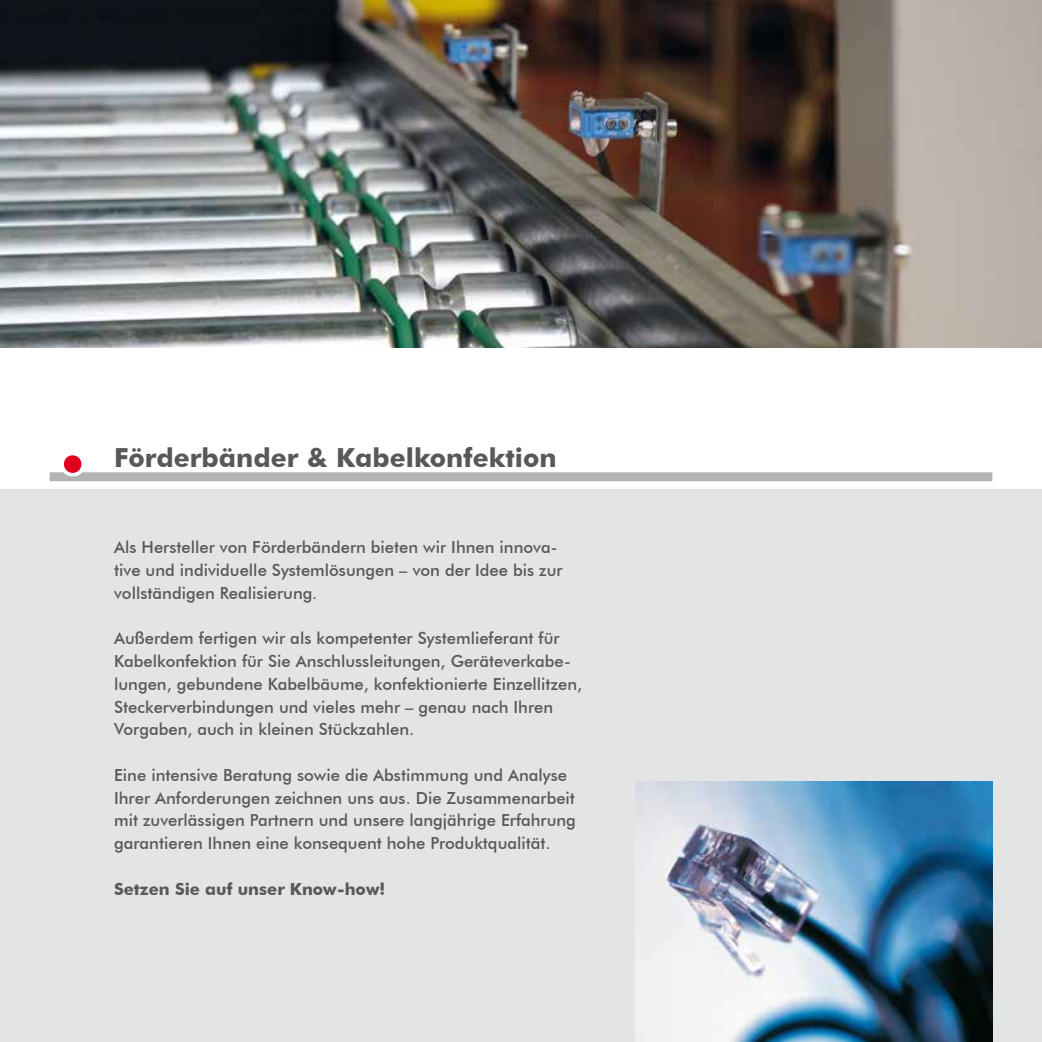
<style>
.page{position:relative;width:1042px;height:1042px;background:#fff}
.page>*{position:absolute;margin:0;border:0;box-sizing:border-box;transform-origin:0 0}
.t1{font:700 26.25px "Futura BT";color:#58585a}
.t2{font:500 16.62px/22.8px "Futura BT";color:#58585a}
.t3{font:700 16.62px "Futura BT";color:#58585a}
</style>
<div class="page">
<div style="left:0;top:490px;width:1042px;height:552px;background:#e3e4e4"></div>
<img style="left:0;top:0;width:1041px;height:347px">
<svg style="left:50px;top:455px;width:942px;height:26px"></svg>
<img style="left:635px;top:781px;width:357px;height:261px">
<hr style="left:1041px;top:0;width:1px;height:347px;background:#e20020">
<h1 class="t1" style="left:114px;top:441px;width:444px">Förderbänder &amp; Kabelkonfektion</h1>
<p class="t2" style="left:114px;top:536px;width:450px">Als Hersteller von Förderbändern bieten wir Ihnen innova&shy;tive und individuelle Systemlösungen – von der Idee bis zur vollständigen Realisierung.</p>
<p class="t2" style="left:114px;top:627px;width:469px">Außerdem fertigen wir als kompetenter Systemlieferant für Kabelkonfektion für Sie Anschlussleitungen, Geräteverkabe&shy;lungen, gebundene Kabelbäume, konfektionierte Einzellitzen, Steckerverbindungen und vieles mehr – genau nach Ihren Vorgaben, auch in kleinen Stückzahlen.</p>
<p class="t2" style="left:114px;top:763px;width:463px">Eine intensive Beratung sowie die Abstimmung und Analyse Ihrer Anforderungen zeichnen uns aus. Die Zusammenarbeit mit zuverlässigen Partnern und unsere langjährige Erfahrung garantieren Ihnen eine konsequent hohe Produktqualität.</p>
<p class="t3" style="left:114px;top:878px;width:272px">Setzen Sie auf unser Know-how!</p>
</div>
